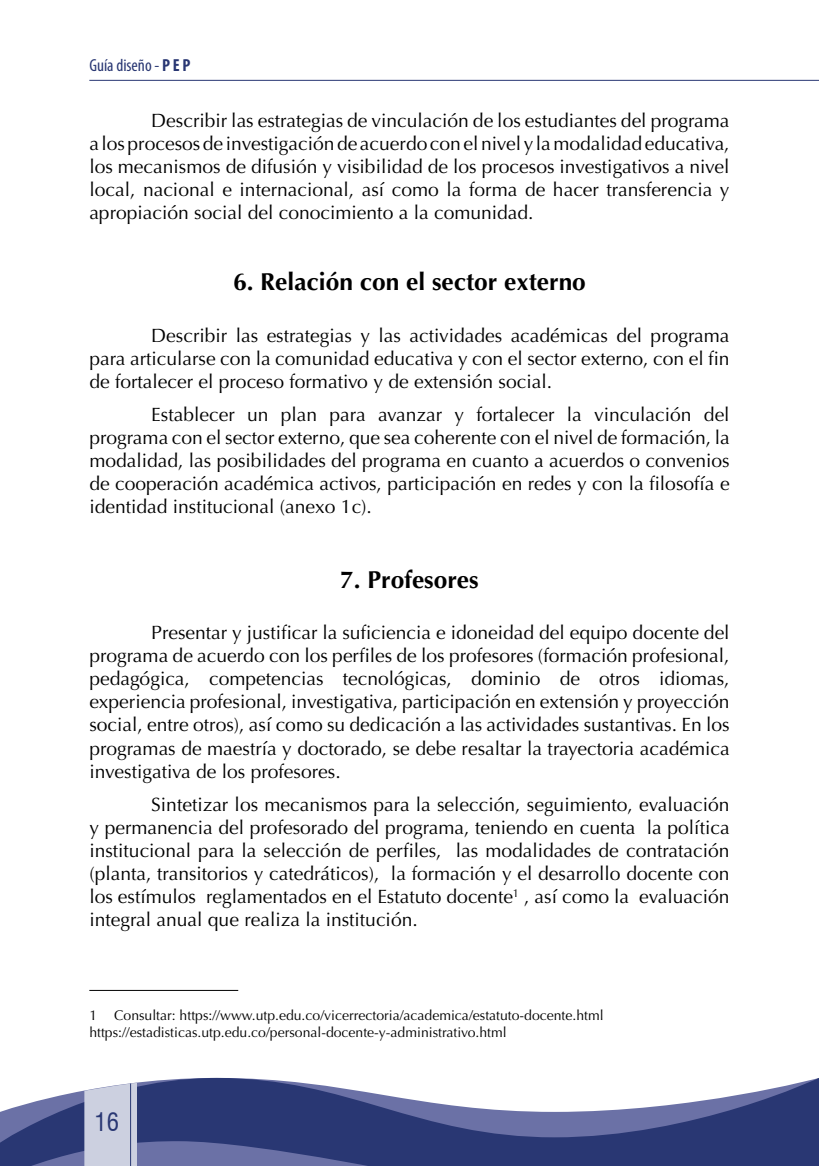
<style>
.page{position:relative;width:819px;height:1166px;background:#fff}
.page>*{position:absolute;margin:0;border:0;box-sizing:border-box;transform-origin:0 0}
.t1{font:700 24.5px "Optima";color:#000}
.t2{font:condensed 24.5px "Swiss 721 BT";color:#293773}
.t3{font:19.25px/23.1px "Optima";color:#000;text-align:justify}
.t4{font:condensed 17.5px "Myriad Pro";color:#293773}
.t5{font:14px/16.8px "Optima";color:#000}
.s1{font-weight:700}
</style>
<div class="page">
<svg style="left:0;top:1078px;width:819px;height:88px;fill:#293773"></svg>
<svg style="left:84px;top:1083px;width:53px;height:83px;background:#ccd0e0"></svg>
<hr style="left:130px;top:1083px;width:1px;height:83px;background:#293773">
<hr style="left:89px;top:990px;width:149px;height:1px;background:#000">
<hr style="left:89px;top:80px;width:730px;height:1px;background:#293773">
<p class="t4" style="left:89px;top:54px;width:103px">Guía diseño - <span class="s1">P E P</span></p>
<p class="t3" style="left:89px;top:109px;width:641px;text-indent:62px">Describir las estrategias de vinculación de los estudiantes del programa a los procesos de investigación de acuerdo con el nivel y la modalidad educativa, los mecanismos de difusión y visibilidad de los procesos investigativos a nivel local, nacional e internacional, así como la forma de hacer transferencia y apropiación social del conocimiento a la comunidad.</p>
<p class="t1" style="left:233px;top:268px;width:354px">6. Relación con el sector externo</p>
<p class="t3" style="left:89px;top:324px;width:641px;text-indent:62px">Describir las estrategias y las actividades académicas del programa para articularse con la comunidad educativa y con el sector externo, con el fin de fortalecer el proceso formativo y de extensión social.</p>
<p class="t3" style="left:89px;top:403px;width:641px;text-indent:62px">Establecer un plan para avanzar y fortalecer la vinculación del programa con el sector externo, que sea coherente con el nivel de formación, la modalidad, las posibilidades del programa en cuanto a acuerdos o convenios de cooperación académica activos, participación en redes y con la filosofía e identidad institucional (anexo 1c).</p>
<p class="t1" style="left:340px;top:565px;width:140px">7. Profesores</p>
<p class="t3" style="left:89px;top:621px;width:641px;text-indent:62px">Presentar y justificar la suficiencia e idoneidad del equipo docente del programa de acuerdo con los perfiles de los profesores (formación profesional, pedagógica, competencias tecnológicas, dominio de otros idiomas, experiencia profesional, investigativa, participación en extensión y proyección social, entre otros), así como su dedicación a las actividades sustantivas. En los programas de maestría y doctorado, se debe resaltar la trayectoria académica investigativa de los profesores.</p>
<p class="t3" style="left:89px;top:793px;width:641px;text-indent:62px">Sintetizar los mecanismos para la selección, seguimiento, evaluación y permanencia del profesorado del programa, teniendo en cuenta la política institucional para la selección de perfiles, las modalidades de contratación (planta, transitorios y catedráticos), la formación y el desarrollo docente con los estímulos reglamentados en el Estatuto docente<sup>1</sup> , así como la evaluación integral anual que realiza la institución.</p>
<p class="t5" style="left:89px;top:1007px;width:516px">1 Consultar: https://www.utp.edu.co/vicerrectoria/academica/estatuto-docente.html https://estadisticas.utp.edu.co/personal-docente-y-administrativo.html</p>
<p class="t2" style="left:95px;top:1107px;width:26px">16</p>
</div>
